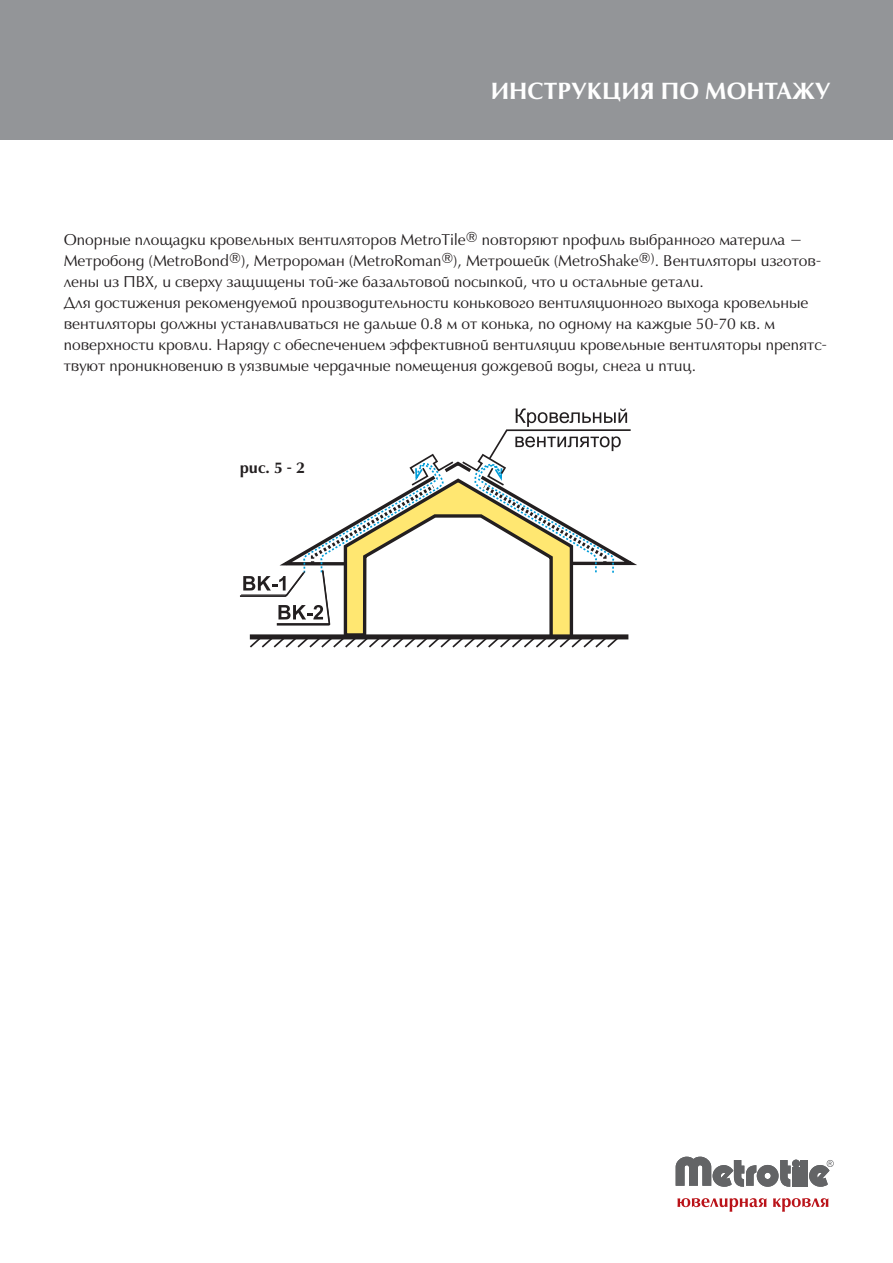
<style>
.page{position:relative;width:893px;height:1263px;background:#fff}
.page>*{position:absolute;margin:0;border:0;box-sizing:border-box;transform-origin:0 0}
.t1{font:700 22.5px "Opium";color:#fff}
.t2{font:15px/21px "Opium";color:#231f20}
.t3{font:700 15px "Opium";color:#231f20}
</style>
<div class="page">
<svg style="left:677px;top:1198px;width:89px;height:14px"></svg>
<svg style="left:773px;top:1198px;width:55px;height:14px"></svg>
<svg style="left:676px;top:1157px;width:115px;height:30px"></svg>
<svg style="left:809px;top:1160px;width:25px;height:27px"></svg>
<div style="left:792px;top:1168px;width:8px;height:19px;background:#636466"></div>
<div style="left:792px;top:1159px;width:8px;height:8px;background:#636466;border-radius:50%"></div>
<div style="left:801px;top:1160px;width:7px;height:27px;background:#636466"></div>
<div style="left:0;top:0;width:893px;height:139px;background:#939598"></div>
<svg style="left:516px;top:408px;width:111px;height:19px"></svg>
<svg style="left:249px;top:562px;width:388px;height:86px"></svg>
<svg style="left:240px;top:429px;width:392px;height:198px"></svg>
<h1 class="t1" style="left:491px;top:80px;width:341px">ИНСТРУКЦИЯ ПО МОНТАЖУ</h1>
<p class="t2" style="left:64px;top:230px;width:764px">Опорные площадки кровельных вентиляторов MetroTile<sup>®</sup> повторяют профиль выбранного материла – Метробонд (MetroBond<sup>®</sup>), Метророман (MetroRoman<sup>®</sup>), Метрошейк (MetroShake<sup>®)</sup>. Вентиляторы изготов&shy;лены из ПВХ, и сверху защищены той-же базальтовой посыпкой, что и остальные детали.<br>Для достижения рекомендуемой производительности конькового вентиляционного выхода кровельные вентиляторы должны устанавливаться не дальше 0.8 м от конька, по одному на каждые 50-70 кв. м поверхности кровли. Наряду с обеспечением эффективной вентиляции кровельные вентиляторы препятс&shy;твуют проникновению в уязвимые чердачные помещения дождевой воды, снега и птиц.</p>
<p class="t3" style="left:240px;top:461px;width:66px">рис. 5 - 2</p>
</div>
